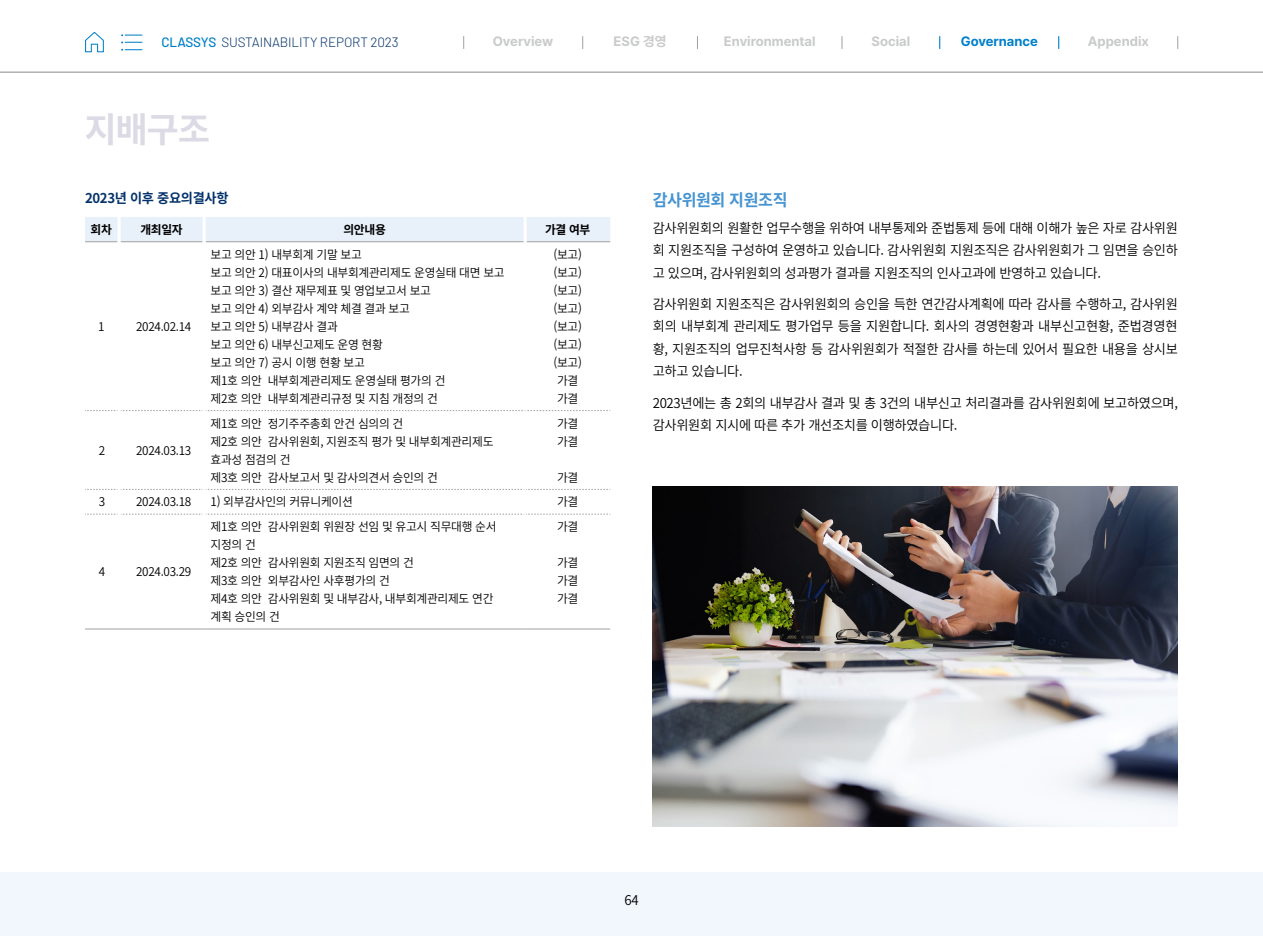
<style>
.page{position:relative;width:1263px;height:936px;background:#fff}
.page>*{position:absolute;margin:0;border:0;box-sizing:border-box;transform-origin:0 0}
.t1{font:700 36px "Pretendard";color:#dbdae5}
.t2{font:700 16.5px "Noto Sans CJ Kkr";letter-spacing:-.025em;color:#4694d1}
.t3{font:600 13.5px/22.5px "Noto Sans CJ Kkr";letter-spacing:-.025em;color:#000;text-align:justify}
.t4{font:700 13.5px "Pretendard";color:#c9caca}
.t5{font:300 13.5px "Barlow";letter-spacing:-.01em;color:#04326a}
.t6{font:700 13.5px "Noto Sans CJ Kkr";letter-spacing:-.025em;color:#04326a}
.t7{font:700 13.5px "Pretendard";color:#0080c9}
.t8{font:600 12px/18px "Noto Sans CJ Kkr";letter-spacing:-.025em;color:#000}
.t9{font:700 12px "Noto Sans CJ Kkr";letter-spacing:-.025em;color:#000}
.s1{font-weight:500;color:#0080c9}
</style>
<div class="page">
<div style="left:85px;top:217px;width:525px;height:24px;background:#e8f1fa"></div>
<hr style="left:85px;top:241px;width:33px;height:1px;background:#9fa0a0">
<hr style="left:121px;top:241px;width:82px;height:1px;background:#9fa0a0">
<hr style="left:206px;top:241px;width:318px;height:1px;background:#9fa0a0">
<hr style="left:527px;top:241px;width:83px;height:1px;background:#9fa0a0">
<svg style="left:85px;top:410px;width:525px;height:1px"></svg>
<svg style="left:85px;top:489px;width:525px;height:1px"></svg>
<svg style="left:85px;top:514px;width:525px;height:1px"></svg>
<hr style="left:118px;top:410px;width:3px;height:79px;background:#fff">
<hr style="left:203px;top:410px;width:3px;height:79px;background:#fff">
<hr style="left:118px;top:489px;width:3px;height:25px;background:#fff">
<hr style="left:203px;top:489px;width:3px;height:25px;background:#fff">
<hr style="left:118px;top:514px;width:3px;height:114px;background:#fff">
<hr style="left:203px;top:514px;width:3px;height:114px;background:#fff">
<hr style="left:524px;top:489px;width:2px;height:25px;background:#fff">
<hr style="left:524px;top:514px;width:2px;height:114px;background:#fff">
<hr style="left:85px;top:628px;width:34px;height:1px;background:#9fa0a0">
<hr style="left:119px;top:628px;width:85px;height:1px;background:#9fa0a0">
<hr style="left:204px;top:628px;width:321px;height:1px;background:#9fa0a0">
<hr style="left:525px;top:628px;width:85px;height:1px;background:#9fa0a0">
<hr style="left:118px;top:217px;width:3px;height:25px;background:#fff">
<hr style="left:203px;top:217px;width:3px;height:25px;background:#fff">
<hr style="left:524px;top:217px;width:3px;height:25px;background:#fff">
<hr style="left:0;top:72px;width:1263px;height:1px;background:#898989">
<svg style="left:85px;top:32px;width:19px;height:21px"></svg>
<svg style="left:121px;top:34px;width:21px;height:2px"></svg>
<svg style="left:121px;top:42px;width:21px;height:1px"></svg>
<svg style="left:121px;top:49px;width:21px;height:2px"></svg>
<svg style="left:463px;top:36px;width:1px;height:13px"></svg>
<svg style="left:1177px;top:36px;width:1px;height:13px"></svg>
<svg style="left:1058px;top:36px;width:1px;height:13px"></svg>
<svg style="left:939px;top:36px;width:1px;height:13px"></svg>
<svg style="left:842px;top:36px;width:1px;height:13px"></svg>
<svg style="left:697px;top:36px;width:1px;height:13px"></svg>
<svg style="left:582px;top:36px;width:1px;height:13px"></svg>
<div style="left:0;top:872px;width:1263px;height:63px;background:#f1f7fc"></div>
<img style="left:653px;top:486px;width:525px;height:340px">
<p class="t5" style="left:162px;top:32px;width:239px"><span class="s1">CLASSYS</span> SUSTAINABILITY REPORT 2023</p>
<p class="t4" style="left:493px;top:33px;width:62px">Overview</p>
<p class="t4" style="left:614px;top:33px;width:54px">ESG 경영</p>
<p class="t4" style="left:724px;top:33px;width:93px">Environmental</p>
<p class="t4" style="left:872px;top:33px;width:40px">Social</p>
<p class="t7" style="left:961px;top:33px;width:79px">Governance</p>
<p class="t4" style="left:1088px;top:33px;width:63px">Appendix</p>
<h1 class="t1" style="left:85px;top:109px;width:126px">지배구조</h1>
<p class="t6" style="left:85px;top:191px;width:145px">2023년 이후 중요의결사항</p>
<h2 class="t2" style="left:653px;top:191px;width:136px">감사위원회 지원조직</h2>
<p class="t3" style="left:653px;top:217px;width:527px">감사위원회의 원활한 업무수행을 위하여 내부통제와 준법통제 등에 대해 이해가 높은 자로 감사위원 회 지원조직을 구성하여 운영하고 있습니다. 감사위원회 지원조직은 감사위원회가 그 임면을 승인하 고 있으며, 감사위원회의 성과평가 결과를 지원조직의 인사고과에 반영하고 있습니다.</p>
<p class="t3" style="left:653px;top:293px;width:527px">감사위원회 지원조직은 감사위원회의 승인을 득한 연간감사계획에 따라 감사를 수행하고, 감사위원 회의 내부회계 관리제도 평가업무 등을 지원합니다. 회사의 경영현황과 내부신고현황, 준법경영현 황, 지원조직의 업무진척사항 등 감사위원회가 적절한 감사를 하는데 있어서 필요한 내용을 상시보 고하고 있습니다.</p>
<p class="t3" style="left:653px;top:391px;width:527px">2023년에는 총 2회의 내부감사 결과 및 총 3건의 내부신고 처리결과를 감사위원회에 보고하였으며, 감사위원회 지시에 따른 추가 개선조치를 이행하였습니다.</p>
<p class="t9" style="left:91px;top:223px;width:23px">회차</p>
<p class="t9" style="left:140px;top:223px;width:44px">개최일자</p>
<p class="t9" style="left:343px;top:223px;width:44px">의안내용</p>
<p class="t9" style="left:545px;top:223px;width:47px">가결 여부</p>
<p class="t8" style="left:210px;top:245px;width:296px">보고 의안 1) 내부회계 기말 보고<br>보고 의안 2) 대표이사의 내부회계관리제도 운영실태 대면 보고 보고 의안 3) 결산 재무제표 및 영업보고서 보고<br>보고 의안 4) 외부감사 계약 체결 결과 보고<br>보고 의안 5) 내부감사 결과<br>보고 의안 6) 내부신고제도 운영 현황<br>보고 의안 7) 공시 이행 현황 보고<br>제1호 의안 내부회계관리제도 운영실태 평가의 건<br>제2호 의안 내부회계관리규정 및 지침 개정의 건</p>
<p class="t8" style="left:553px;top:245px;width:30px">(보고) (보고) (보고) (보고) (보고) (보고) (보고) 가결 가결</p>
<p class="t8" style="left:98px;top:317px;width:8px">1</p>
<p class="t8" style="left:136px;top:317px;width:57px">2024.02.14</p>
<p class="t8" style="left:210px;top:414px;width:284px">제1호 의안 정기주주총회 안건 심의의 건<br>제2호 의안 감사위원회, 지원조직 평가 및 내부회계관리제도 효과성 점검의 건<br>제3호 의안 감사보고서 및 감사의견서 승인의 건</p>
<p class="t8" style="left:557px;top:414px;width:23px">가결 가결</p>
<p class="t8" style="left:99px;top:441px;width:8px">2</p>
<p class="t8" style="left:136px;top:441px;width:57px">2024.03.13</p>
<p class="t8" style="left:557px;top:468px;width:23px">가결</p>
<p class="t8" style="left:99px;top:493px;width:8px">3</p>
<p class="t8" style="left:136px;top:493px;width:57px">2024.03.18</p>
<p class="t8" style="left:211px;top:493px;width:144px">1) 외부감사인의 커뮤니케이션</p>
<p class="t8" style="left:557px;top:493px;width:23px">가결</p>
<p class="t8" style="left:99px;top:563px;width:8px">4</p>
<p class="t8" style="left:136px;top:563px;width:57px">2024.03.29</p>
<p class="t8" style="left:211px;top:518px;width:288px">제1호 의안 감사위원회 위원장 선임 및 유고시 직무대행 순서 지정의 건<br>제2호 의안 감사위원회 지원조직 임면의 건<br>제3호 의안 외부감사인 사후평가의 건<br>제4호 의안 감사위원회 및 내부감사, 내부회계관리제도 연간 계획 승인의 건</p>
<p class="t8" style="left:557px;top:518px;width:23px">가결</p>
<p class="t8" style="left:557px;top:554px;width:23px;text-align:justify">가결 가결 가결</p>
<p class="t3" style="left:624px;top:889px;width:16px">64</p>
</div>
